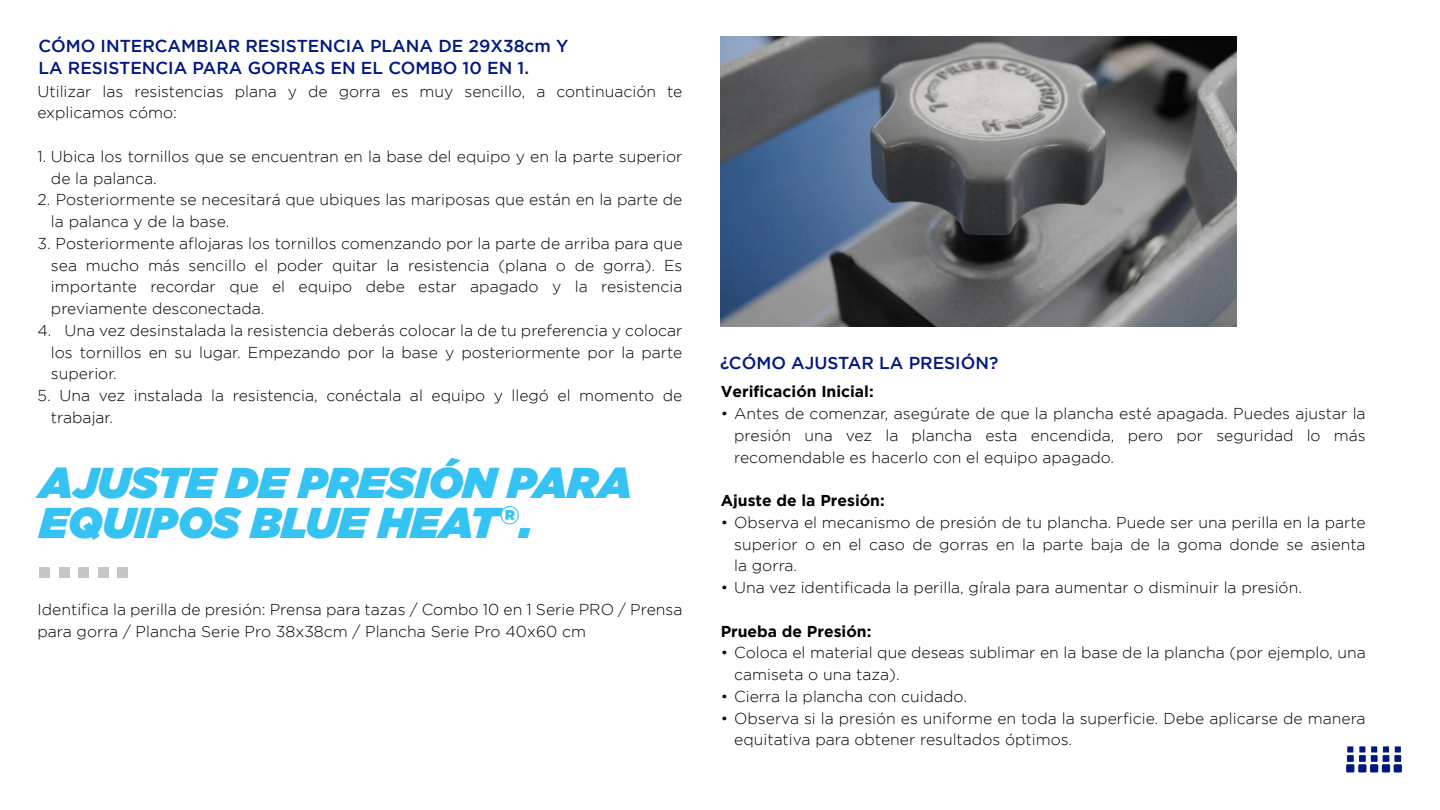
<style>
.page{position:relative;width:1440px;height:810px;background:#fff}
.page>*{position:absolute;margin:0;border:0;box-sizing:border-box;transform-origin:0 0}
.t1{font:italic 900 43.12px/39.8px "Gotham";color:#34c3f2}
.t2{font:500 17.25px/21.8px "Gotham";color:#001880}
.t3{font:300 15.75px/21.8px "Gotham";color:#000}
.t4{font:700 15.75px "Gotham";color:#000}
</style>
<div class="page">
<div style="left:1346px;top:764px;width:8px;height:8px;background:#001880"></div>
<div style="left:1347px;top:755px;width:7px;height:7px;background:#001880"></div>
<div style="left:1347px;top:746px;width:6px;height:7px;background:#001880"></div>
<div style="left:1358px;top:764px;width:9px;height:8px;background:#001880"></div>
<div style="left:1359px;top:755px;width:7px;height:7px;background:#001880"></div>
<div style="left:1359px;top:746px;width:6px;height:7px;background:#001880"></div>
<div style="left:1370px;top:764px;width:8px;height:8px;background:#001880"></div>
<div style="left:1371px;top:755px;width:7px;height:7px;background:#001880"></div>
<div style="left:1371px;top:746px;width:6px;height:7px;background:#001880"></div>
<div style="left:1382px;top:764px;width:8px;height:8px;background:#001880"></div>
<div style="left:1383px;top:755px;width:6px;height:7px;background:#001880"></div>
<div style="left:1383px;top:746px;width:6px;height:7px;background:#001880"></div>
<div style="left:1394px;top:764px;width:8px;height:8px;background:#001880"></div>
<div style="left:1394px;top:755px;width:7px;height:7px;background:#001880"></div>
<div style="left:1395px;top:746px;width:6px;height:7px;background:#001880"></div>
<img style="left:720px;top:36px;width:517px;height:290px">
<div style="left:40px;top:568px;width:10px;height:10px;background:#c6c6c6"></div>
<div style="left:59px;top:568px;width:10px;height:10px;background:#c6c6c6"></div>
<div style="left:79px;top:568px;width:10px;height:10px;background:#c6c6c6"></div>
<div style="left:98px;top:568px;width:10px;height:10px;background:#c6c6c6"></div>
<div style="left:118px;top:568px;width:10px;height:10px;background:#c6c6c6"></div>
<p class="t2" style="left:38px;top:35px;width:531px">CÓMO INTERCAMBIAR RESISTENCIA PLANA DE 29X38cm Y<br>LA RESISTENCIA PARA GORRAS EN EL COMBO 10 EN 1.</p>
<p class="t3" style="left:37px;top:80px;width:646px">Utilizar las resistencias plana y de gorra es muy sencillo, a continuación te explicamos cómo:</p>
<p class="t3" style="left:51px;top:145px;width:633px;text-indent:-13px">1. Ubica los tornillos que se encuentran en la base del equipo y en la parte superior de la palanca.</p>
<p class="t3" style="left:51px;top:189px;width:633px;text-indent:-13px">2. Posteriormente se necesitará que ubiques las mariposas que están en la parte de la palanca y de la base.</p>
<p class="t3" style="left:51px;top:232px;width:633px;text-align:justify;text-indent:-13px">3. Posteriormente aflojaras los tornillos comenzando por la parte de arriba para que sea mucho más sencillo el poder quitar la resistencia (plana o de gorra). Es importante recordar que el equipo debe estar apagado y la resistencia previamente desconectada.</p>
<p class="t3" style="left:51px;top:319px;width:633px;text-align:justify;text-indent:-13px">4. Una vez desinstalada la resistencia deberás colocar la de tu preferencia y colocar los tornillos en su lugar. Empezando por la base y posteriormente por la parte superior.</p>
<p class="t3" style="left:51px;top:385px;width:633px;text-indent:-13px">5. Una vez instalada la resistencia, conéctala al equipo y llegó el momento de trabajar.</p>
<p class="t4" style="left:721px;top:383px;width:154px">Verificación Inicial:</p>
<p class="t2" style="left:720px;top:351px;width:280px">¿CÓMO AJUSTAR LA PRESIÓN?</p>
<p class="t3" style="left:734px;top:402px;width:633px;text-align:justify;text-indent:-13px">• Antes de comenzar, asegúrate de que la plancha esté apagada. Puedes ajustar la presión una vez la plancha esta encendida, pero por seguridad lo más recomendable es hacerlo con el equipo apagado.</p>
<p class="t4" style="left:721px;top:491px;width:166px">Ajuste de la Presión:</p>
<p class="t3" style="left:734px;top:511px;width:633px;text-align:justify;text-indent:-13px">• Observa el mecanismo de presión de tu plancha. Puede ser una perilla en la parte superior o en el caso de gorras en la parte baja de la goma donde se asienta la gorra.</p>
<p class="t3" style="left:721px;top:576px;width:583px">• Una vez identificada la perilla, gírala para aumentar o disminuir la presión.</p>
<p class="t4" style="left:721px;top:622px;width:152px">Prueba de Presión:</p>
<p class="t3" style="left:734px;top:642px;width:633px;text-indent:-13px">• Coloca el material que deseas sublimar en la base de la plancha (por ejemplo, una camiseta o una taza).</p>
<p class="t3" style="left:721px;top:685px;width:248px">• Cierra la plancha con cuidado.</p>
<p class="t3" style="left:734px;top:707px;width:633px;text-indent:-13px">• Observa si la presión es uniforme en toda la superficie. Debe aplicarse de manera equitativa para obtener resultados óptimos.</p>
<h1 class="t1" style="left:40px;top:462px;width:594px">AJUSTE DE PRESIÓN PARA<br>EQUIPOS BLUE HEAT<sup>®</sup>.</h1>
<p class="t3" style="left:37px;top:598px;width:646px">Identifica la perilla de presión: Prensa para tazas / Combo 10 en 1 Serie PRO / Prensa para gorra / Plancha Serie Pro 38x38cm / Plancha Serie Pro 40x60 cm</p>
</div>
